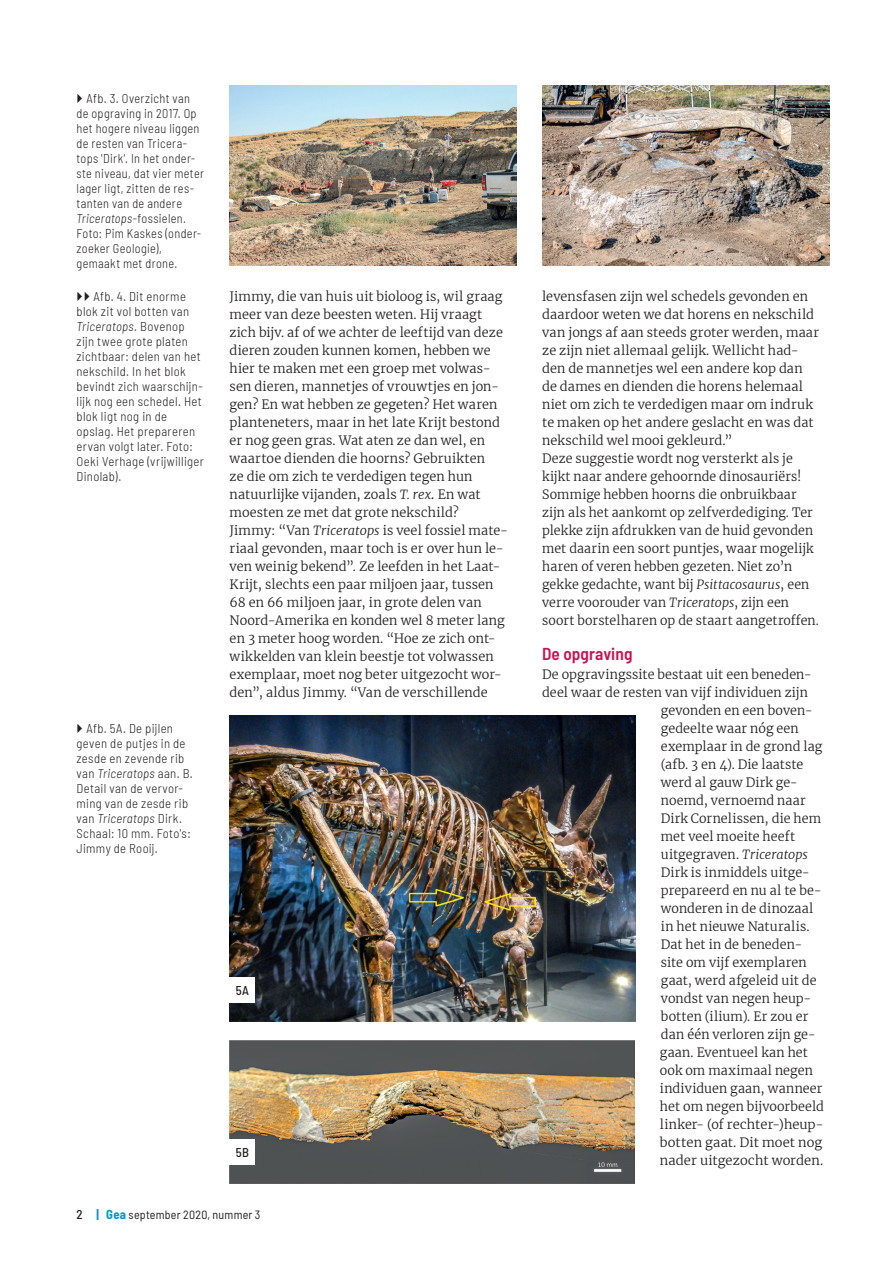
<style>
.page{position:relative;width:893px;height:1263px;background:#fff}
.page>*{position:absolute;margin:0;border:0;box-sizing:border-box;transform-origin:0 0}
.t1{font:600 semi-condensed 17.25px "Barlow";letter-spacing:.005em;color:#c41552}
.t2{font:300 12.75px/18px "Merriweather";letter-spacing:.01em;color:#231f20}
.t3{font:300 semi-condensed 12.75px/15px "Barlow";letter-spacing:.03em;color:#231f20}
.t4{font:500 semi-condensed 12.75px "Barlow";color:#231f20}
.t5{font:semi-condensed 12px "Barlow";letter-spacing:.02em;color:#231f20}
.s1{font-style:italic}
.s2{font-weight:400;font-style:italic}
.s3{font-weight:500;font-size:12.75px}
.s4{font-weight:700;font-size:12.75px;color:#0099d1}
</style>
<div class="page">
<img style="left:230px;top:715px;width:405px;height:306px">
<img style="left:230px;top:85px;width:287px;height:180px">
<img style="left:542px;top:85px;width:287px;height:180px">
<img style="left:230px;top:1040px;width:404px;height:143px">
<div style="left:230px;top:978px;width:25px;height:25px;background:#fff"></div>
<div style="left:230px;top:1140px;width:25px;height:25px;background:#fff"></div>
<p class="t3" style="left:77px;top:90px;width:129px;text-indent:10px">Afb. 3. Overzicht van de opgraving in 2017. Op het hogere niveau liggen de resten van Tricera&shy;tops 'Dirk'. In het onder&shy;ste niveau, dat vier meter lager ligt, zitten de res&shy;tanten van de andere<br><span class="s1">Triceratops</span>-fossielen.<br>Foto: Pim Kaskes (onder&shy;zoeker Geologie), gemaakt met drone.</p>
<p class="t3" style="left:77px;top:288px;width:129px;text-indent:17px">Afb. 4. Dit enorme blok zit vol botten van<br><span class="s1">Triceratops</span>. Bovenop zijn twee grote platen zichtbaar: delen van het nekschild. In het blok bevindt zich waarschijn&shy;lijk nog een schedel. Het blok ligt nog in de opslag. Het prepareren ervan volgt later. Foto:<br>Oeki Verhage (vrijwilliger<br>Dinolab).</p>
<p class="t3" style="left:77px;top:720px;width:118px;text-indent:10px">Afb. 5A. De pijlen geven de putjes in de zesde en zevende rib van <span class="s1">Triceratops</span> aan. B.<br>Detail van de vervor&shy;ming van de zesde rib van <span class="s1">Triceratops</span> Dirk.<br>Schaal: 10 mm. Foto's:<br>Jimmy de Rooij.</p>
<p class="t2" style="left:230px;top:287px;width:280px">Jimmy, die van huis uit bioloog is, wil graag meer van deze beesten weten. Hij vraagt zich bijv. af of we achter de leeftijd van deze dieren zouden kunnen komen, hebben we hier te maken met een groep met volwas&shy;sen dieren, mannetjes of vrouwtjes en jon&shy;gen? En wat hebben ze gegeten? Het waren planteneters, maar in het late Krijt bestond er nog geen gras. Wat aten ze dan wel, en waartoe dienden die hoorns? Gebruikten<br>ze die om zich te verdedigen tegen hun natuurlijke vijanden, zoals <span class="s1">T. rex</span><span class="s2">.</span> En wat moesten ze met dat grote nekschild?<br>Jimmy: “Van <span class="s1">Triceratops</span> is veel fossiel mate&shy;riaal gevonden, maar toch is er over hun le&shy;ven weinig bekend”. Ze leefden in het Laat-Krijt, slechts een paar miljoen jaar, tussen 68 en 66 miljoen jaar, in grote delen van Noord-Amerika en konden wel 8 meter lang en 3 meter hoog worden. “Hoe ze zich ont&shy;wikkelden van klein beestje tot volwassen exemplaar, moet nog beter uitgezocht wor&shy;den”, aldus Jimmy. “Van de verschillende</p>
<p class="t2" style="left:542px;top:287px;width:278px">levensfasen zijn wel schedels gevonden en daardoor weten we dat horens en nekschild van jongs af aan steeds groter werden, maar ze zijn niet allemaal gelijk. Wellicht had&shy;den de mannetjes wel een andere kop dan de dames en dienden die horens helemaal niet om zich te verdedigen maar om indruk te maken op het andere geslacht en was dat nekschild wel mooi gekleurd.”<br>Deze suggestie wordt nog versterkt als je kijkt naar andere gehoornde dinosauriërs!<br>Sommige hebben hoorns die onbruikbaar zijn als het aankomt op zelfverdediging. Ter plekke zijn afdrukken van de huid gevonden met daarin een soort puntjes, waar mogelijk haren of veren hebben gezeten. Niet zo’n gekke gedachte, want bij <span class="s1">Psittacosaurus</span>, een verre voorouder van <span class="s1">Triceratops</span>, zijn een soort borstelharen op de staart aangetroffen.</p>
<h1 class="t1" style="left:542px;top:641px;width:92px">De opgraving</h1>
<p class="t2" style="left:542px;top:665px;width:271px">De opgravingssite bestaat uit een beneden-</p>
<p class="t2" style="left:542px;top:683px;width:267px">deel waar de resten van vijf individuen zijn</p>
<p class="t2" style="left:661px;top:701px;width:153px">gevonden en een boven-</p>
<p class="t2" style="left:661px;top:719px;width:139px">gedeelte waar nóg een</p>
<p class="t2" style="left:661px;top:737px;width:163px">exemplaar in de grond lag</p>
<p class="t2" style="left:661px;top:755px;width:144px">(afb. 3 en 4). Die laatste</p>
<p class="t2" style="left:661px;top:773px;width:138px">werd al gauw Dirk ge-</p>
<p class="t2" style="left:661px;top:791px;width:146px">noemd, vernoemd naar</p>
<p class="t2" style="left:661px;top:809px;width:162px">Dirk Cornelissen, die hem</p>
<p class="t2" style="left:661px;top:827px;width:136px">met veel moeite heeft</p>
<p class="t2" style="left:661px;top:845px;width:148px">uitgegraven. <span class="s1">Triceratops</span></p>
<p class="t2" style="left:661px;top:863px;width:150px">Dirk is inmiddels uitge-</p>
<p class="t2" style="left:661px;top:881px;width:162px">prepareerd en nu al te be-</p>
<p class="t2" style="left:661px;top:899px;width:154px">wonderen in de dinozaal</p>
<p class="t2" style="left:661px;top:917px;width:150px">in het nieuwe Naturalis.</p>
<p class="t2" style="left:661px;top:935px;width:143px">Dat het in de beneden-</p>
<p class="t2" style="left:661px;top:953px;width:147px">site om vijf exemplaren</p>
<p class="t2" style="left:661px;top:971px;width:157px">gaat, werd afgeleid uit de</p>
<p class="t2" style="left:661px;top:989px;width:152px">vondst van negen heup-</p>
<p class="t2" style="left:661px;top:1007px;width:149px">botten (ilium). Er zou er</p>
<p class="t2" style="left:661px;top:1025px;width:156px">dan één verloren zijn ge-</p>
<p class="t2" style="left:660px;top:1043px;width:150px">gaan. Eventueel kan het</p>
<p class="t2" style="left:660px;top:1061px;width:155px">ook om maximaal negen</p>
<p class="t2" style="left:660px;top:1079px;width:164px">individuen gaan, wanneer</p>
<p class="t2" style="left:660px;top:1097px;width:166px">het om negen bijvoorbeeld</p>
<p class="t2" style="left:660px;top:1115px;width:165px">linker- (of rechter-)heup-</p>
<p class="t2" style="left:660px;top:1133px;width:164px">botten gaat. Dit moet nog</p>
<p class="t2" style="left:660px;top:1151px;width:165px">nader uitgezocht worden.</p>
<p class="t4" style="left:236px;top:981px;width:15px">5A</p>
<p class="t4" style="left:236px;top:1143px;width:15px">5B</p>
<p class="t5" style="left:77px;top:1206px;width:185px"><span class="s3">2</span> <span class="s4">| Gea</span> september 2020, nummer 3</p>
</div>
